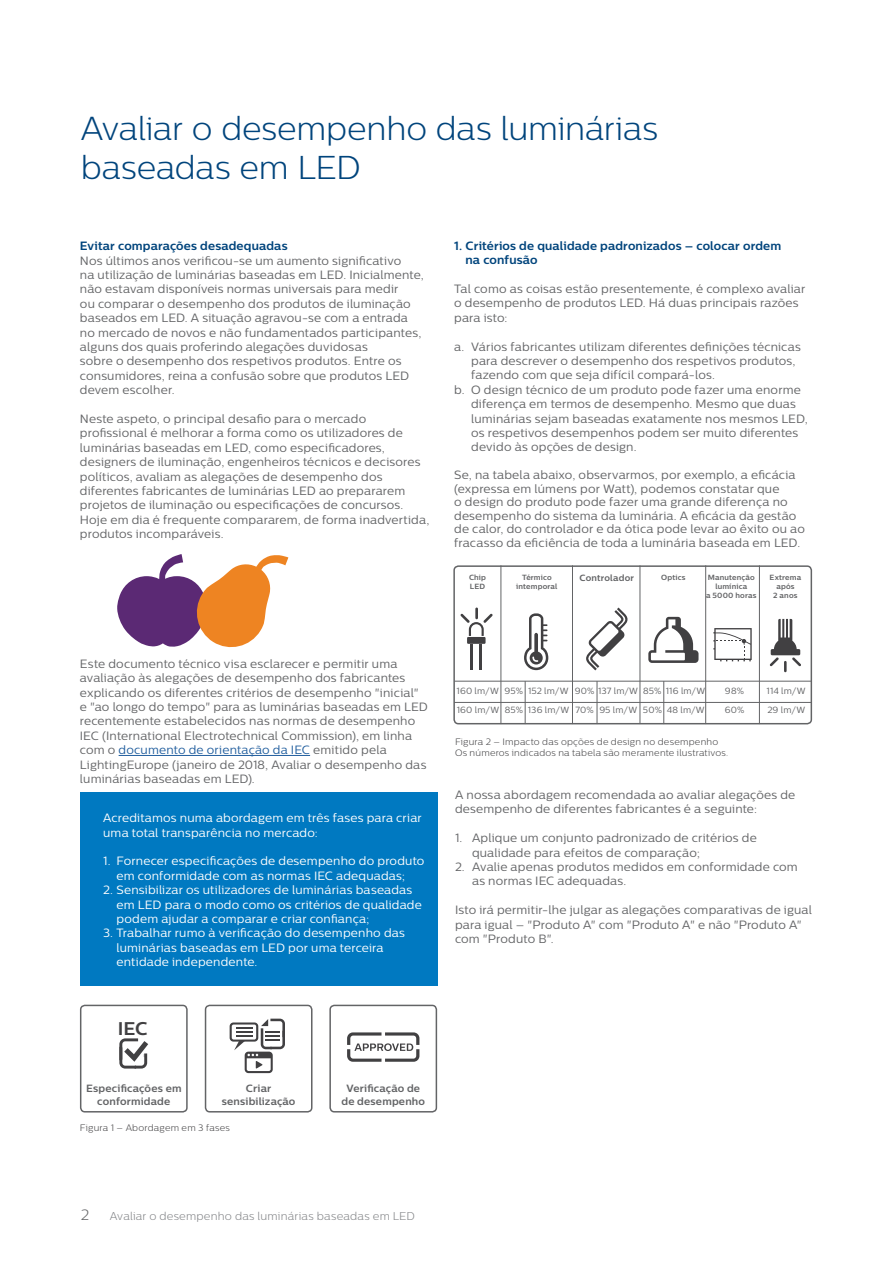
<style>
.page{position:relative;width:893px;height:1263px;background:#fff}
.page>*{position:absolute;margin:0;border:0;box-sizing:border-box;transform-origin:0 0}
.t1{font:300 33px/39.6px "Centrale Sans";letter-spacing:-.005em;color:#00447c}
.t2{font:700 18.45px "Centrale Sans";color:#414042}
.t3{font:300 15px "Centrale Sans";color:#636466}
.t4{font:12px/14.4px "Centrale Sans";letter-spacing:.015em;color:#636466}
.t5{font:12px/14.4px "Centrale Sans";letter-spacing:.015em;color:#fff}
.t6{font:700 12px/14.4px "Centrale Sans";letter-spacing:.015em;color:#00447c}
.t7{font:300 11.25px "Centrale Sans";letter-spacing:.015em;color:#808285}
.t8{font:700 10.5px/12.6px "Centrale Sans";letter-spacing:.015em;color:#636466;text-align:center}
.t9{font:300 9.3px/11.1px "Centrale Sans";letter-spacing:.025em;color:#414042}
.t10{font:9px "Centrale Sans";letter-spacing:.015em;color:#636466}
.t11{font:700 9px "Centrale Sans";letter-spacing:.02em;color:#636466}
.t12{font:700 7.5px/9px "Centrale Sans";letter-spacing:.02em;color:#636466;text-align:center}
.s1{color:#215e9e}
</style>
<div class="page">
<div style="left:453px;top:565px;width:359px;height:159px;border:2px solid #636466;border-radius:4px"></div>
<hr style="left:501px;top:565px;width:1px;height:159px;background:#636466">
<hr style="left:572px;top:565px;width:1px;height:159px;background:#636466">
<hr style="left:640px;top:565px;width:1px;height:159px;background:#636466">
<hr style="left:525px;top:681px;width:1px;height:43px;background:#636466">
<hr style="left:705px;top:565px;width:1px;height:159px;background:#636466">
<hr style="left:759px;top:565px;width:1px;height:159px;background:#636466">
<hr style="left:454px;top:702px;width:357px;height:1px;background:#636466">
<hr style="left:454px;top:681px;width:357px;height:1px;background:#636466">
<hr style="left:597px;top:681px;width:1px;height:43px;background:#636466">
<hr style="left:663px;top:681px;width:1px;height:43px;background:#636466">
<div style="left:80px;top:792px;width:357px;height:194px;background:#0079c1"></div>
<hr style="left:119px;top:755px;width:191px;height:1px;background:#215e9e">
<div style="left:80px;top:1005px;width:108px;height:107px;border:2px solid #636466;border-radius:4px"></div>
<div style="left:205px;top:1005px;width:107px;height:107px;border:2px solid #636466;border-radius:4px"></div>
<div style="left:329px;top:1005px;width:108px;height:107px;border:2px solid #636466;border-radius:4px"></div>
<svg style="left:117px;top:554px;width:171px;height:94px"></svg>
<svg style="left:119px;top:1038px;width:29px;height:30px"></svg>
<svg style="left:230px;top:1019px;width:55px;height:54px"></svg>
<svg style="left:347px;top:1032px;width:72px;height:30px"></svg>
<hr style="left:480px;top:645px;width:2px;height:25px;background:#414042">
<hr style="left:471px;top:645px;width:2px;height:25px;background:#414042">
<div style="left:467px;top:637px;width:19px;height:7px;background:#414042"></div>
<svg style="left:460px;top:607px;width:33px;height:29px"></svg>
<svg style="left:524px;top:613px;width:24px;height:57px"></svg>
<svg style="left:770px;top:619px;width:31px;height:53px"></svg>
<svg style="left:586px;top:607px;width:42px;height:63px"></svg>
<svg style="left:648px;top:617px;width:50px;height:46px"></svg>
<svg style="left:713px;top:628px;width:39px;height:33px"></svg>
<h1 class="t1" style="left:81px;top:108px;width:579px">Avaliar o desempenho das luminárias baseadas em LED</h1>
<p class="t6" style="left:80px;top:239px;width:209px">Evitar comparações desadequadas</p>
<p class="t4" style="left:80px;top:253px;width:345px">Nos últimos anos verificou-se um aumento significativo<br>na utilização de luminárias baseadas em LED. Inicialmente, não estavam disponíveis normas universais para medir<br>ou comparar o desempenho dos produtos de iluminação baseados em LED. A situação agravou-se com a entrada no mercado de novos e não fundamentados participantes, alguns dos quais proferindo alegações duvidosas<br>sobre o desempenho dos respetivos produtos. Entre os consumidores, reina a confusão sobre que produtos LED devem escolher.</p>
<p class="t4" style="left:80px;top:411px;width:351px">Neste aspeto, o principal desafio para o mercado profissional é melhorar a forma como os utilizadores de luminárias baseadas em LED, como especificadores, designers de iluminação, engenheiros técnicos e decisores políticos, avaliam as alegações de desempenho dos diferentes fabricantes de luminárias LED ao prepararem projetos de iluminação ou especificações de concursos.<br>Hoje em dia é frequente compararem, de forma inadvertida, produtos incomparáveis.</p>
<p class="t4" style="left:80px;top:656px;width:349px">Este documento técnico visa esclarecer e permitir uma avaliação às alegações de desempenho dos fabricantes explicando os diferentes critérios de desempenho "inicial" e "ao longo do tempo" para as luminárias baseadas em LED recentemente estabelecidos nas normas de desempenho IEC (International Electrotechnical Commission), em linha com o <span class="s1">documento de orientação da IEC</span> emitido pela LightingEurope (janeiro de 2018, Avaliar o desempenho das luminárias baseadas em LED).</p>
<p class="t5" style="left:103px;top:810px;width:320px">Acreditamos numa abordagem em três fases para criar uma total transparência no mercado:</p>
<p class="t5" style="left:103px;top:854px;width:323px;text-align:center">1. Fornecer especificações de desempenho do produto em conformidade com as normas IEC adequadas;</p>
<p class="t5" style="left:117px;top:882px;width:307px;text-indent:-13px">2. Sensibilizar os utilizadores de luminárias baseadas em LED para o modo como os critérios de qualidade podem ajudar a comparar e criar confiança;</p>
<p class="t5" style="left:117px;top:926px;width:290px;text-indent:-13px">3. Trabalhar rumo à verificação do desempenho das luminárias baseadas em LED por uma terceira entidade independente.</p>
<h2 class="t2" style="left:118px;top:1018px;width:32px">IEC</h2>
<p class="t8" style="left:86px;top:1082px;width:97px">Especificações em conformidade</p>
<p class="t8" style="left:222px;top:1082px;width:75px">Criar sensibilização</p>
<p class="t8" style="left:341px;top:1082px;width:85px">Verificação de de desempenho</p>
<p class="t9" style="left:80px;top:1122px;width:151px">Figura 1 – Abordagem em 3 fases</p>
<p class="t6" style="left:465px;top:238px;width:317px;text-indent:-11px">1. Critérios de qualidade padronizados – colocar ordem na confusão</p>
<p class="t4" style="left:454px;top:281px;width:353px">Tal como as coisas estão presentemente, é complexo avaliar o desempenho de produtos LED. Há duas principais razões para isto:</p>
<p class="t4" style="left:454px;top:339px;width:348px">a. Vários fabricantes utilizam diferentes definições técnicas</p>
<p class="t4" style="left:471px;top:353px;width:326px">para descrever o desempenho dos respetivos produtos,</p>
<p class="t4" style="left:471px;top:368px;width:245px">fazendo com que seja difícil compará-los.</p>
<p class="t4" style="left:454px;top:382px;width:348px">b. O design técnico de um produto pode fazer uma enorme</p>
<p class="t4" style="left:471px;top:396px;width:326px">diferença em termos de desempenho. Mesmo que duas</p>
<p class="t4" style="left:471px;top:411px;width:338px">luminárias sejam baseadas exatamente nos mesmos LED,</p>
<p class="t4" style="left:471px;top:425px;width:329px">os respetivos desempenhos podem ser muito diferentes</p>
<p class="t4" style="left:471px;top:440px;width:167px">devido às opções de design.</p>
<p class="t4" style="left:454px;top:468px;width:352px;line-height:13.5px">Se, na tabela abaixo, observarmos, por exemplo, a eficácia (expressa em lúmens por Watt), podemos constatar que<br>o design do produto pode fazer uma grande diferença no desempenho do sistema da luminária. A eficácia da gestão de calor, do controlador e da ótica pode levar ao êxito ou ao fracasso da eficiência de toda a luminária baseada em LED.</p>
<p class="t12" style="left:469px;top:573px;width:19px;text-align:left">Chip<br>LED</p>
<p class="t12" style="left:516px;top:573px;width:43px">Térmico intemporal</p>
<p class="t11" style="left:580px;top:573px;width:56px">Controlador</p>
<p class="t12" style="left:661px;top:573px;width:26px">Optics</p>
<p class="t12" style="left:706px;top:573px;width:52px">Manutenção lumínica<br>a 5000 horas</p>
<p class="t12" style="left:769px;top:573px;width:33px">Extrema após<br>2 anos</p>
<p class="t10" style="left:457px;top:686px;width:250px">160 lm/W 95% 152 lm/W 90% 137 lm/W 85% 116 lm/W</p>
<p class="t10" style="left:725px;top:686px;width:21px">98%</p>
<p class="t10" style="left:767px;top:686px;width:40px">114 lm/W</p>
<p class="t10" style="left:457px;top:704px;width:250px">160 lm/W 85% 136 lm/W 70% 95 lm/W 50% 48 lm/W</p>
<p class="t10" style="left:725px;top:704px;width:21px">60%</p>
<p class="t10" style="left:767px;top:704px;width:39px">29 lm/W</p>
<p class="t9" style="left:455px;top:736px;width:275px">Figura 2 – Impacto das opções de design no desempenho<br>Os números indicados na tabela são meramente ilustrativos.</p>
<p class="t4" style="left:455px;top:787px;width:342px">A nossa abordagem recomendada ao avaliar alegações de desempenho de diferentes fabricantes é a seguinte:</p>
<p class="t4" style="left:472px;top:830px;width:286px;text-indent:-17px">1. Aplique um conjunto padronizado de critérios de qualidade para efeitos de comparação;</p>
<p class="t4" style="left:472px;top:859px;width:327px;text-indent:-17px">2. Avalie apenas produtos medidos em conformidade com as normas IEC adequadas.</p>
<p class="t4" style="left:455px;top:902px;width:359px">Isto irá permitir-lhe julgar as alegações comparativas de igual para igual – "Produto A" com "Produto A" e não "Produto A" com "Produto B".</p>
<p class="t3" style="left:81px;top:1207px;width:10px">2</p>
<p class="t7" style="left:110px;top:1210px;width:307px">Avaliar o desempenho das luminárias baseadas em LED</p>
</div>
